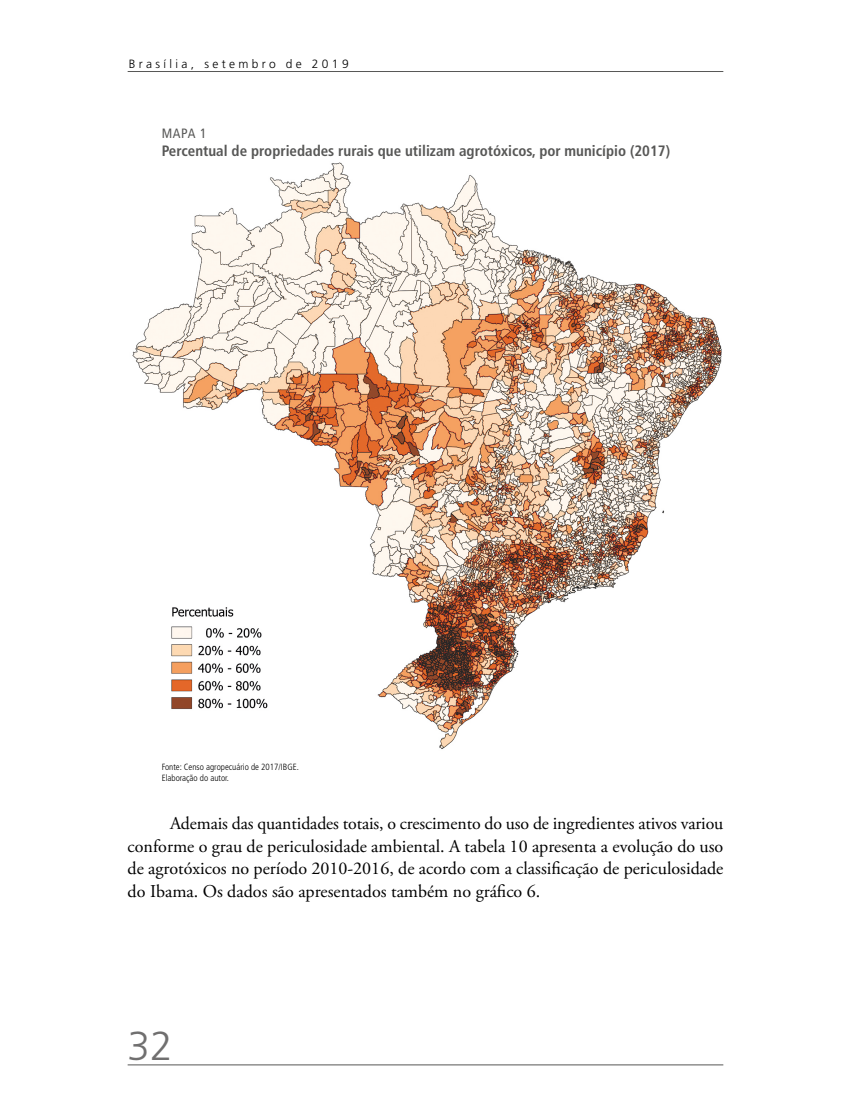
<style>
.page{position:relative;width:851px;height:1106px;background:#fff}
.page>*{position:absolute;margin:0;border:0;box-sizing:border-box;transform-origin:0 0}
.t1{font:300 40.5px "Frutiger LT Pro";color:#706f6f}
.t2{font:18px/22.5px "Adobe Garamond Pro";color:#000;text-align:justify}
.t3{font:700 condensed 15px "Frutiger LT Pro";color:#575756}
.t4{font:condensed 13.5px "Frutiger LT Pro";color:#575756}
.t5{font:300 12px "Frutiger LT Pro";letter-spacing:.28em;color:#000}
.t6{font:300 condensed 9px/10.8px "Frutiger LT Pro";color:#000}
</style>
<div class="page">
<hr style="left:128px;top:71px;width:595px;height:1px;background:#575756">
<hr style="left:128px;top:1064px;width:595px;height:1px;background:#575756">
<img style="left:132px;top:162px;width:590px;height:587px">
<p class="t5" style="left:129px;top:57px;width:221px">Brasília, setembro de 2019</p>
<p class="t4" style="left:162px;top:125px;width:46px">MAPA 1</p>
<p class="t3" style="left:162px;top:142px;width:510px">Percentual de propriedades rurais que utilizam agrotóxicos, por município (2017)</p>
<p class="t6" style="left:162px;top:762px;width:139px">Fonte: Censo agropecuário de 2017/IBGE.<br>Elaboração do autor.</p>
<p class="t2" style="left:128px;top:813px;width:597px;text-indent:43px">Ademais das quantidades totais, o crescimento do uso de ingredientes ativos variou conforme o grau de periculosidade ambiental. A tabela 10 apresenta a evolução do uso de agrotóxicos no período 2010-2016, de acordo com a classificação de periculosidade do Ibama. Os dados são apresentados também no gráfico 6.</p>
<h1 class="t1" style="left:128px;top:1022px;width:47px">32</h1>
</div>
